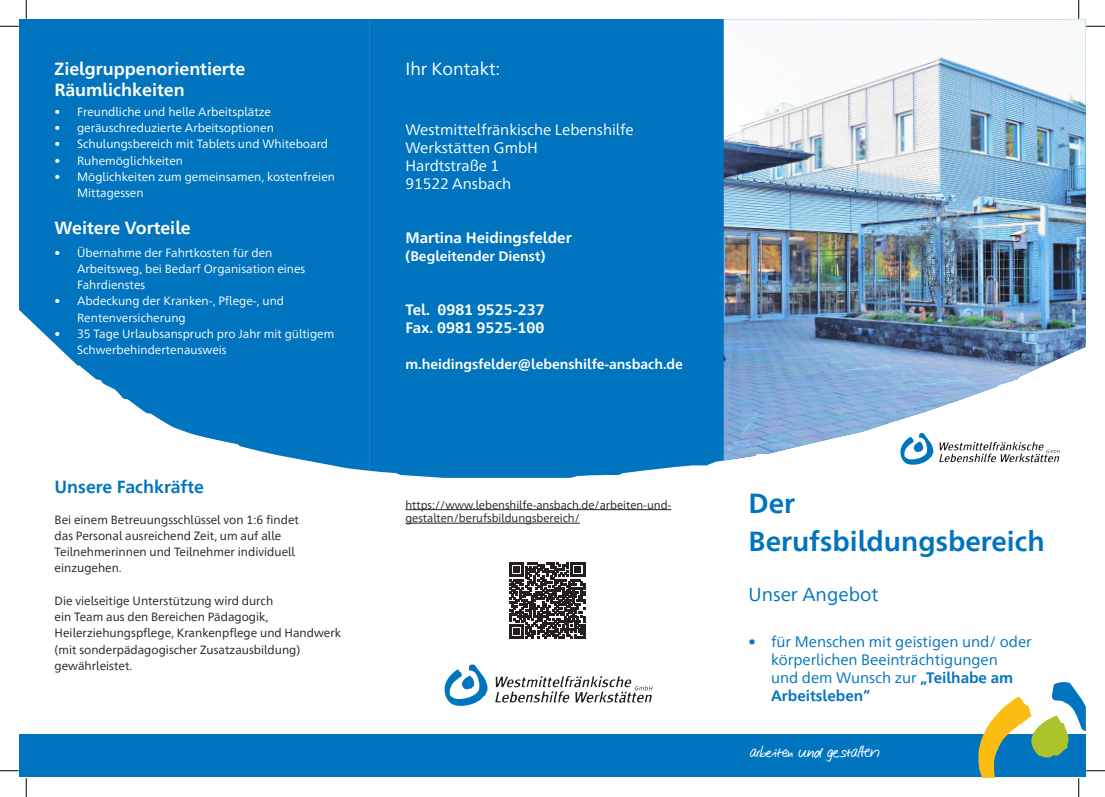
<style>
.page{position:relative;width:1105px;height:797px;background:#fff}
.page>*{position:absolute;margin:0;border:0;box-sizing:border-box;transform-origin:0 0}
.t1{font:700 27.5px/37.5px "Frutiger Neue 1450 Pro";color:#0074be}
.t2{font:18.75px "Nifty Script";color:#fff}
.t3{font:18.75px "Frutiger Neue 1450 Pro";color:#0074be}
.t4{font:700 17.5px/21px "Frutiger Neue 1450 Pro";color:#fff}
.t5{font:700 17.5px "Frutiger Neue 1450 Pro";color:#0074be}
.t6{font:17.5px "Frutiger Neue 1450 Pro";color:#fff}
.t7{font:15px/18px "Frutiger Neue 1450 Pro";color:#0074be}
.t8{font:15px/18px "Frutiger Neue 1450 Pro";color:#fff}
.t9{font:700 15px/18px "Frutiger Neue 1450 Pro";color:#fff}
.t10{font:700 13.75px "Frutiger Neue 1450 Pro";color:#fff}
.t11{font:11.88px/16.2px "Frutiger Neue 1450 Pro";color:#fff}
.t12{font:11.88px/16.2px "Frutiger Neue 1450 Pro";color:#231f20}
.t13{font:11.25px/13.5px "Frutiger Neue 1450 Pro";color:#231f20}
.s1{font-weight:700}
</style>
<div class="page">
<svg style="left:19px;top:19px;width:350px;height:452px;background:#1d83c5"></svg>
<svg style="left:902px;top:460px;width:26px;height:4px"></svg>
<svg style="left:939px;top:460px;width:120px;height:2px"></svg>
<div style="left:369px;top:19px;width:356px;height:459px;background:#0074be"></div>
<img style="left:724px;top:19px;width:362px;height:441px">
<svg style="left:509px;top:562px;width:76px;height:76px"></svg>
<svg style="left:445px;top:664px;width:42px;height:41px"></svg>
<svg style="left:495px;top:676px;width:158px;height:26px"></svg>
<hr style="left:405px;top:509px;width:266px;height:1px;background:#231f20">
<hr style="left:405px;top:523px;width:175px;height:1px;background:#231f20">
<div style="left:19px;top:734px;width:1067px;height:42px;background:#0074be"></div>
<svg style="left:0;top:25px;width:19px;height:2px"></svg>
<svg style="left:1086px;top:25px;width:19px;height:2px"></svg>
<svg style="left:0;top:770px;width:19px;height:1px"></svg>
<svg style="left:25px;top:0;width:2px;height:19px"></svg>
<svg style="left:25px;top:778px;width:2px;height:19px"></svg>
<svg style="left:1078px;top:0;width:1px;height:19px"></svg>
<svg style="left:978px;top:682px;width:127px;height:115px"></svg>
<h3 class="t4" style="left:55px;top:57px;width:192px">Zielgruppenorientierte<br>Räumlichkeiten</h3>
<p class="t11" style="left:55px;top:103px;width:218px">• Freundliche und helle Arbeitsplätze</p>
<p class="t11" style="left:55px;top:119px;width:221px">• geräuschreduzierte Arbeitsoptionen</p>
<p class="t11" style="left:55px;top:135px;width:275px">• Schulungsbereich mit Tablets und Whiteboard</p>
<p class="t11" style="left:55px;top:151px;width:130px">• Ruhemöglichkeiten</p>
<p class="t11" style="left:77px;top:168px;width:259px;text-indent:-23px">• Möglichkeiten zum gemeinsamen, kostenfreien<br>Mittagessen</p>
<h3 class="t4" style="left:55px;top:216px;width:138px">Weitere Vorteile</h3>
<p class="t11" style="left:77px;top:243px;width:230px;text-indent:-23px">• Übernahme der Fahrtkosten für den<br>Arbeitsweg, bei Bedarf Organisation eines<br>Fahrdienstes</p>
<p class="t11" style="left:77px;top:292px;width:209px;text-indent:-23px">• Abdeckung der Kranken-, Pflege-, und<br>Rentenversicherung</p>
<p class="t11" style="left:77px;top:325px;width:259px;text-indent:-23px">• 35 Tage Urlaubsanspruch pro Jahr mit gültigem<br>Schwerbehindertenausweis</p>
<h3 class="t5" style="left:55px;top:473px;width:151px">Unsere Fachkräfte</h3>
<p class="t12" style="left:55px;top:510px;width:246px">Bei einem Betreuungsschlüssel von 1:6 findet das Personal ausreichend Zeit, um auf alle Teilnehmerinnen und Teilnehmer individuell einzugehen.</p>
<p class="t12" style="left:55px;top:591px;width:288px">Die vielseitige Unterstützung wird durch<br>ein Team aus den Bereichen Pädagogik, Heilerziehungspflege, Krankenpflege und Handwerk (mit sonderpädagogischer Zusatzausbildung) gewährleistet.</p>
<h3 class="t6" style="left:405px;top:56px;width:96px">Ihr Kontakt:</h3>
<p class="t8" style="left:405px;top:120px;width:230px">Westmittelfränkische Lebenshilfe<br>Werkstätten GmbH<br>Hardtstraße 1<br>91522 Ansbach</p>
<p class="t9" style="left:405px;top:228px;width:168px">Martina Heidingsfelder</p>
<p class="t10" style="left:405px;top:246px;width:141px">(Begleitender Dienst)</p>
<p class="t9" style="left:405px;top:300px;width:141px">Tel. 0981 9525-237<br>Fax. 0981 9525-100</p>
<p class="t10" style="left:405px;top:354px;width:279px">m.heidingsfelder@lebenshilfe-ansbach.de</p>
<p class="t13" style="left:405px;top:497px;width:267px">https://www.lebenshilfe-ansbach.de/arbeiten-und&shy;gestalten/berufsbildungsbereich/</p>
<h1 class="t1" style="left:748px;top:483px;width:298px">Der<br>Berufsbildungsbereich</h1>
<h2 class="t3" style="left:748px;top:580px;width:131px">Unser Angebot</h2>
<p class="t7" style="left:771px;top:631px;width:262px;text-indent:-22px">• für Menschen mit geistigen und/ oder körperlichen Beeinträchtigungen<br>und dem Wunsch zur <span class="s1">„Teilhabe am<br>Arbeitsleben“</span></p>
<h2 class="t2" style="left:750px;top:737px;width:131px">arbeiten und gestalten</h2>
</div>
